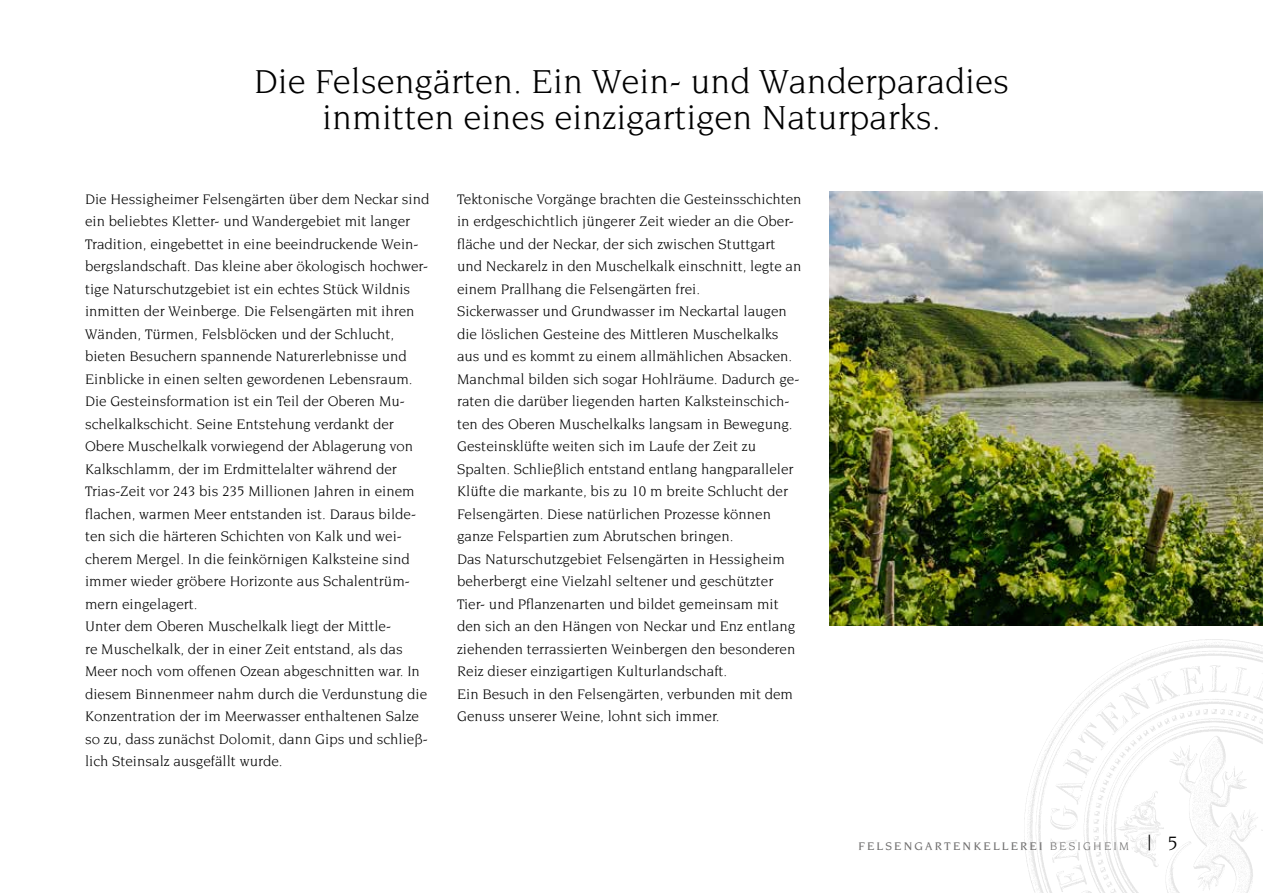
<style>
.page{position:relative;width:1263px;height:893px;background:#fff}
.page>*{position:absolute;margin:0;border:0;box-sizing:border-box;transform-origin:0 0}
.t1{font:36px/36px "Novarese";color:#000;text-align:center}
.t2{font:15px/22.5px "Novarese";color:#000}
.t3{font:500 12px "Novarese";letter-spacing:.18em;color:#706f6f}
.s1{font-weight:400}
.s2{font-weight:400;font-size:21px;color:#000}
</style>
<div class="page">
<img style="left:1024px;top:639px;width:239px;height:254px">
<img style="left:829px;top:191px;width:434px;height:434px">
<h1 class="t1" style="left:254px;top:63px;width:757px">Die Felsengärten. Ein Wein- und Wanderparadies inmitten eines einzigartigen Naturparks.</h1>
<p class="t2" style="left:85px;top:187px;width:346px">Die Hessigheimer Felsengärten über dem Neckar sind ein beliebtes Kletter- und Wandergebiet mit langer Tradition, eingebettet in eine beeindruckende Wein&shy;bergslandschaft. Das kleine aber ökologisch hochwer&shy;tige Naturschutzgebiet ist ein echtes Stück Wildnis inmitten der Weinberge. Die Felsengärten mit ihren Wänden, Türmen, Felsblöcken und der Schlucht, bieten Besuchern spannende Naturerlebnisse und Einblicke in einen selten gewordenen Lebensraum.<br>Die Gesteinsformation ist ein Teil der Oberen Mu&shy;schelkalkschicht. Seine Entstehung verdankt der Obere Muschelkalk vorwiegend der Ablagerung von Kalkschlamm, der im Erdmittelalter während der Trias-Zeit vor 243 bis 235 Millionen Jahren in einem flachen, warmen Meer entstanden ist. Daraus bilde&shy;ten sich die härteren Schichten von Kalk und wei&shy;cherem Mergel. In die feinkörnigen Kalksteine sind immer wieder gröbere Horizonte aus Schalentrüm&shy;mern eingelagert.<br>Unter dem Oberen Muschelkalk liegt der Mittle-<br>re Muschelkalk, der in einer Zeit entstand, als das Meer noch vom offenen Ozean abgeschnitten war. In diesem Binnenmeer nahm durch die Verdunstung die Konzentration der im Meerwasser enthaltenen Salze so zu, dass zunächst Dolomit, dann Gips und schließ&shy;lich Steinsalz ausgefällt wurde.</p>
<p class="t2" style="left:457px;top:187px;width:346px">Tektonische Vorgänge brachten die Gesteinsschichten in erdgeschichtlich jüngerer Zeit wieder an die Ober&shy;fläche und der Neckar, der sich zwischen Stuttgart und Neckarelz in den Muschelkalk einschnitt, legte an einem Prallhang die Felsengärten frei.<br>Sickerwasser und Grundwasser im Neckartal laugen die löslichen Gesteine des Mittleren Muschelkalks aus und es kommt zu einem allmählichen Absacken.<br>Manchmal bilden sich sogar Hohlräume. Dadurch ge&shy;raten die darüber liegenden harten Kalksteinschich&shy;ten des Oberen Muschelkalks langsam in Bewegung.<br>Gesteinsklüfte weiten sich im Laufe der Zeit zu Spalten. Schließlich entstand entlang hangparalleler Klüfte die markante, bis zu 10 m breite Schlucht der Felsengärten. Diese natürlichen Prozesse können ganze Felspartien zum Abrutschen bringen.<br>Das Naturschutzgebiet Felsengärten in Hessigheim beherbergt eine Vielzahl seltener und geschützter Tier- und Pflanzenarten und bildet gemeinsam mit den sich an den Hängen von Neckar und Enz entlang ziehenden terrassierten Weinbergen den besonderen Reiz dieser einzigartigen Kulturlandschaft.<br>Ein Besuch in den Felsengärten, verbunden mit dem Genuss unserer Weine, lohnt sich immer.</p>
<p class="t3" style="left:858px;top:840px;width:321px">FELSENGARTENKELLEREI <span class="s1">BESIGHEIM</span> <span class="s2">| 5</span></p>
</div>
